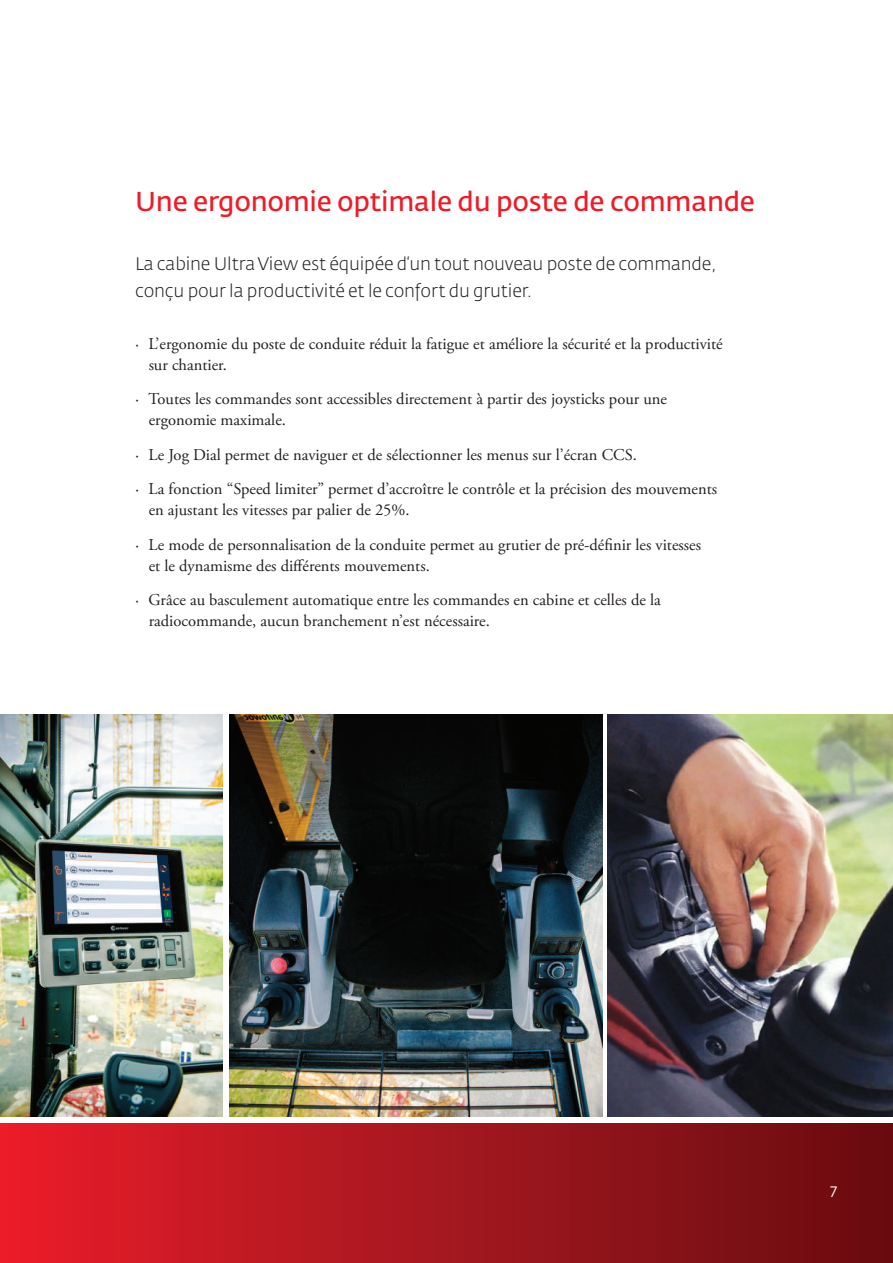
<style>
.page{position:relative;width:893px;height:1263px;background:#fff}
.page>*{position:absolute;margin:0;border:0;box-sizing:border-box;transform-origin:0 0}
.t1{font:600 27px "Fedra Sans Pro";letter-spacing:-.01em;color:#ee1c28}
.t2{font:300 18px/27px "Fedra Sans Pro";letter-spacing:-.01em;color:#231f20}
.t3{font:16.5px/34.5px "Adobe Garamond Pro";color:#231f20}
.t4{font:15px "Fedra Sans Pro";color:#fff}
</style>
<div class="page">
<div style="left:0;top:1123px;width:893px;height:140px;background:linear-gradient(to right,#e81e2b,#650d11)"></div>
<img style="left:0;top:715px;width:222px;height:401px">
<img style="left:230px;top:715px;width:372px;height:401px">
<img style="left:608px;top:715px;width:285px;height:401px">
<h1 class="t1" style="left:135px;top:185px;width:621px">Une ergonomie optimale du poste de commande</h1>
<p class="t2" style="left:135px;top:250px;width:583px">La cabine Ultra View est équipée d‘un tout nouveau poste de commande, conçu pour la productivité et le confort du grutier.</p>
<p class="t3" style="left:149px;top:333px;width:576px;line-height:21px;text-indent:-14px">· L’ergonomie du poste de conduite réduit la fatigue et améliore la sécurité et la productivité sur chantier.</p>
<p class="t3" style="left:149px;top:389px;width:520px;line-height:21px;text-indent:-14px">· Toutes les commandes sont accessibles directement à partir des joysticks pour une ergonomie maximale.</p>
<p class="t3" style="left:135px;top:438px;width:583px">· Le Jog Dial permet de naviguer et de sélectionner les menus sur l’écran CCS.<br>· La fonction “Speed limiter” permet d’accroître le contrôle et la précision des mouvements</p>
<p class="t3" style="left:135px;top:493px;width:567px;text-indent:14px">en ajustant les vitesses par palier de 25%.<br>· Le mode de personnalisation de la conduite permet au grutier de pré-définir les vitesses</p>
<p class="t3" style="left:135px;top:549px;width:527px;text-indent:14px">et le dynamisme des différents mouvements.<br>· Grâce au basculement automatique entre les commandes en cabine et celles de la</p>
<p class="t3" style="left:149px;top:604px;width:343px">radiocommande, aucun branchement n’est nécessaire.</p>
<p class="t4" style="left:831px;top:1182px;width:8px">7</p>
</div>
